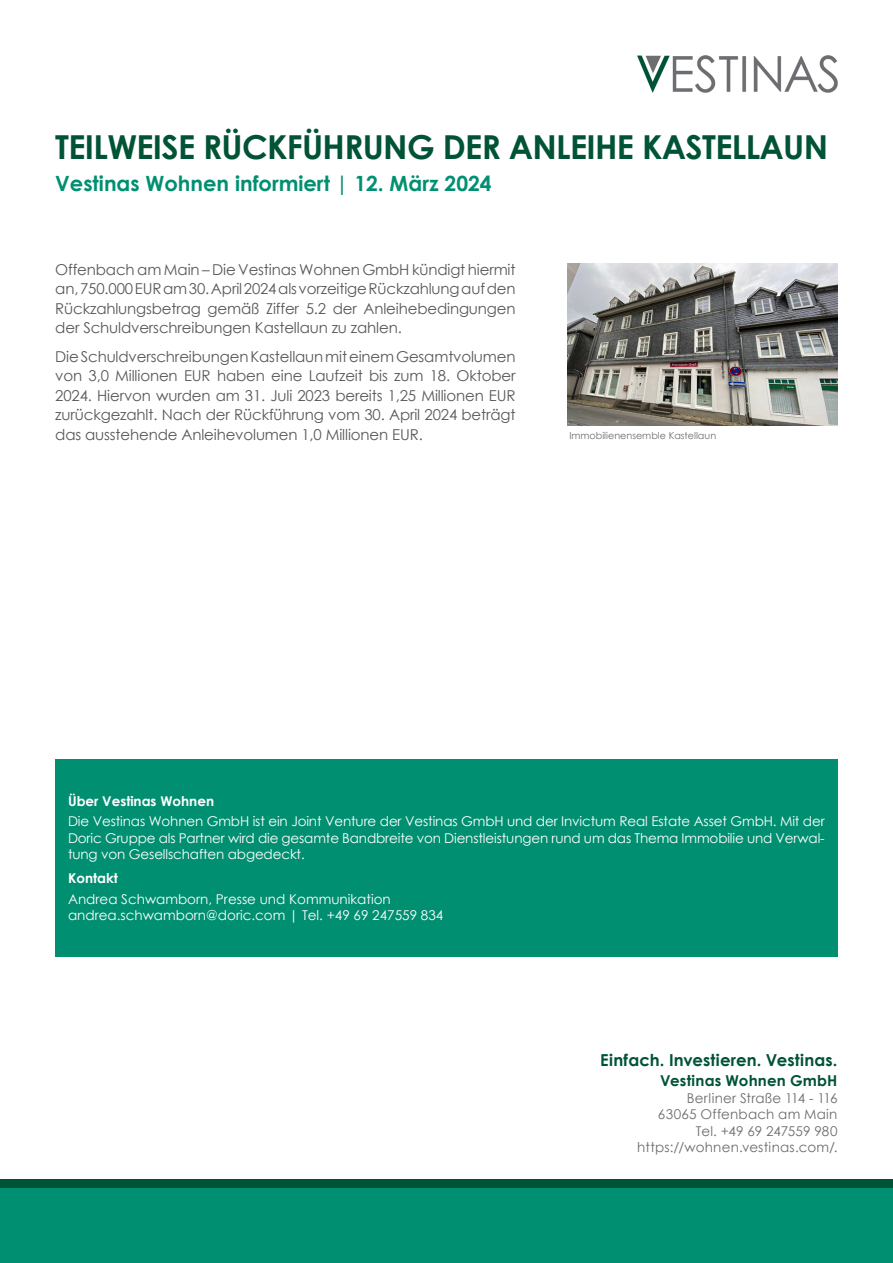
<style>
.page{position:relative;width:893px;height:1263px;background:#fff}
.page>*{position:absolute;margin:0;border:0;box-sizing:border-box;transform-origin:0 0}
.Titel_3{font:700 33px "Century Gothic";letter-spacing:-.02em;color:#005335}
.Titel_2{font:700 21px "Century Gothic";color:#008f71}
.Fließtext{font:700 16.5px "Century Gothic";letter-spacing:.01em;color:#005335}
.Fließtext-2{font:15px/19.5px "Century Gothic";letter-spacing:-.01em;color:#57585a;text-align:justify}
.Fließtext-3{font:700 15px "Century Gothic";letter-spacing:.015em;color:#005335}
.Fließtext_-_blauer_Kasten{font:13.5px/16.2px "Century Gothic";color:#fff;text-align:justify}
.Fließtext-4{font:13.5px "Century Gothic";letter-spacing:.015em;color:#6c6d70}
.Überschrift_-_blauer_Kasten{font:700 13.5px "Century Gothic";color:#fff}
.Doric_Aufzählung_1_eingerückt_und_eng{font:9.6px "Century Gothic";color:#6c6d70}
</style>
<div class="page">
<img style="left:637px;top:55px;width:201px;height:38px">
<div style="left:0;top:1186px;width:893px;height:77px;background:#008f71"></div>
<div style="left:0;top:1179px;width:893px;height:9px;background:#005335"></div>
<div style="left:55px;top:759px;width:782px;height:198px;background:#008f71"></div>
<img style="left:568px;top:264px;width:270px;height:161px">
<p class="Titel_3" style="left:55px;top:122px;width:774px">TEILWEISE RÜCKFÜHRUNG DER ANLEIHE KASTELLAUN</p>
<p class="Titel_2" style="left:55px;top:168px;width:438px">Vestinas Wohnen informiert | 12. März 2024</p>
<p class="Fließtext-2" style="left:55px;top:260px;width:462px">Offenbach am Main – Die Vestinas Wohnen GmbH kündigt hiermit an, 750.000 EUR am 30. April 2024 als vorzeitige Rückzahlung auf den Rückzahlungsbetrag gemäß Ziffer 5.2 der Anleihebedingungen der Schuldverschreibungen Kastellaun zu zahlen.</p>
<p class="Fließtext-2" style="left:55px;top:346px;width:462px">Die Schuldverschreibungen Kastellaun mit einem Gesamtvolumen von 3,0 Millionen EUR haben eine Laufzeit bis zum 18. Oktober 2024. Hiervon wurden am 31. Juli 2023 bereits 1,25 Millionen EUR zurückgezahlt. Nach der Rückführung vom 30. April 2024 beträgt das ausstehende Anleihevolumen 1,0 Millionen EUR.</p>
<p class="Doric_Aufzählung_1_eingerückt_und_eng" style="left:569px;top:428px;width:148px">Immobilienensemble Kastellaun</p>
<p class="Überschrift_-_blauer_Kasten" style="left:68px;top:791px;width:148px">Über Vestinas Wohnen</p>
<p class="Fließtext_-_blauer_Kasten" style="left:68px;top:813px;width:758px">Die Vestinas Wohnen GmbH ist ein Joint Venture der Vestinas GmbH und der Invictum Real Estate Asset GmbH. Mit der Doric Gruppe als Partner wird die gesamte Bandbreite von Dienstleistungen rund um das Thema Immobilie und Verwal&shy;tung von Gesellschaften abgedeckt.</p>
<p class="Überschrift_-_blauer_Kasten" style="left:68px;top:868px;width:51px">Kontakt</p>
<p class="Fließtext_-_blauer_Kasten" style="left:68px;top:891px;width:377px">Andrea Schwamborn, Presse und Kommunikation andrea.schwamborn@doric.com | Tel. +49 69 247559 834</p>
<p class="Fließtext" style="left:600px;top:1047px;width:239px">Einfach. Investieren. Vestinas.</p>
<p class="Fließtext-3" style="left:660px;top:1069px;width:179px">Vestinas Wohnen GmbH</p>
<p class="Fließtext-4" style="left:687px;top:1088px;width:152px">Berliner Straße 114 - 116</p>
<p class="Fließtext-4" style="left:658px;top:1105px;width:181px">63065 Offenbach am Main</p>
<p class="Fließtext-4" style="left:696px;top:1121px;width:143px">Tel. +49 69 247559 980</p>
<p class="Fließtext-4" style="left:637px;top:1138px;width:202px">https://wohnen.vestinas.com/.</p>
</div>
